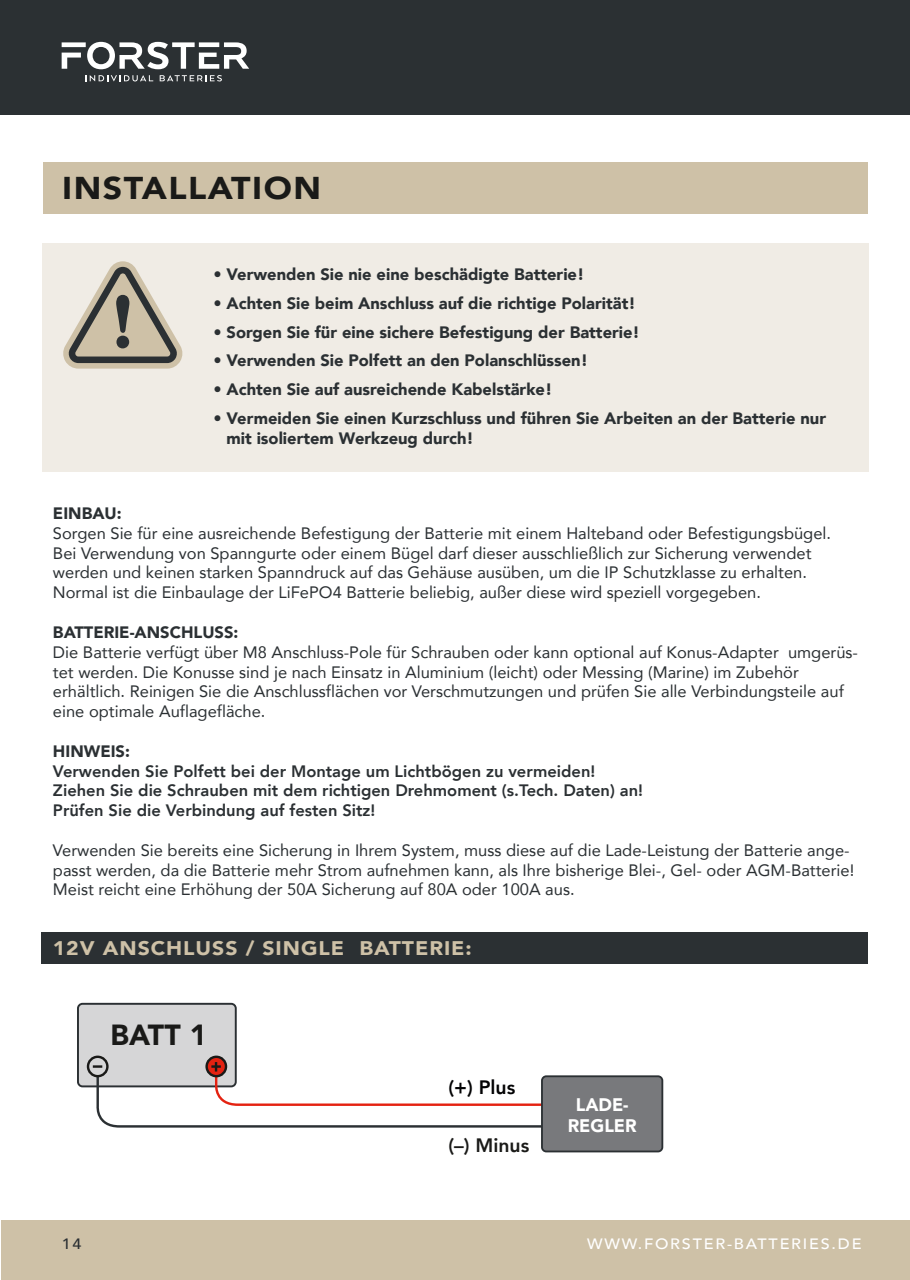
<style>
.page{position:relative;width:910px;height:1280px;background:#fff}
.page>*{position:absolute;margin:0;border:0;box-sizing:border-box;transform-origin:0 0}
.t1{font:900 31.5px "Avenir";letter-spacing:.045em;color:#1a1a18;scale:1.08 1}
.t2{font:900 29.1px "Avenir";color:#1a1a18}
.t3{font:900 19.65px "Avenir";letter-spacing:.045em;color:#cec1a7;scale:1.08 1}
.t4{font:800 19.35px "Avenir";color:#1a1a18}
.t5{font:800 19.35px "Avenir";color:#030304}
.t6{font:900 18.15px/21.8px "Avenir";color:#fff;text-align:center}
.t7{font:16.5px/19.8px "Avenir";color:#2b3033}
.t8{font:900 16.5px/19.8px "Avenir";color:#2b3033}
.t9{font:800 16.5px/19.8px "Avenir";color:#2b3033}
.t10{font:500 15px "Avenir";letter-spacing:.11em;color:#fff;scale:1.08 1}
.t11{font:500 15px "Avenir";color:#2b3033;scale:1.08 1}
</style>
<div class="page">
<div style="left:42px;top:243px;width:827px;height:228px;background:#f0ece5"></div>
<svg style="left:63px;top:261px;width:120px;height:108px"></svg>
<div style="left:0;top:0;width:910px;height:115px;background:#2b3033"></div>
<svg style="left:85px;top:75px;width:68px;height:6px"></svg>
<svg style="left:160px;top:75px;width:62px;height:6px"></svg>
<svg style="left:62px;top:42px;width:187px;height:27px"></svg>
<div style="left:43px;top:162px;width:825px;height:52px;background:#cec1a7"></div>
<div style="left:2px;top:1220px;width:908px;height:60px;background:#cec1a7"></div>
<div style="left:78px;top:1004px;width:158px;height:82px;background:#d6d6d7;border-radius:5px"></div>
<div style="left:77px;top:1003px;width:160px;height:84px;border:2px solid #2b3033;border-radius:5px"></div>
<div style="left:41px;top:932px;width:827px;height:32px;background:#2b3033"></div>
<div style="left:542px;top:1076px;width:120px;height:75px;background:#78797c;border-radius:4px"></div>
<div style="left:541px;top:1075px;width:122px;height:77px;border:2px solid #2b3033;border-radius:4px"></div>
<svg style="left:88px;top:1057px;width:19px;height:19px"></svg>
<div style="left:87px;top:1055px;width:22px;height:22px;border:2px solid #1a1a18;border-radius:50%"></div>
<svg style="left:207px;top:1057px;width:19px;height:19px"></svg>
<div style="left:205px;top:1055px;width:22px;height:22px;border:2px solid #1a1a18;border-radius:50%"></div>
<svg style="left:93px;top:1062px;width:452px;height:67px"></svg>
<h1 class="t1" style="left:62px;top:161px;width:241px">INSTALLATION</h1>
<p class="t8" style="left:213px;top:264px;width:372px">• Verwenden Sie nie eine beschädigte Batterie!</p>
<p class="t8" style="left:213px;top:293px;width:424px">• Achten Sie beim Anschluss auf die richtige Polarität!</p>
<p class="t8" style="left:213px;top:322px;width:428px">• Sorgen Sie für eine sichere Befestigung der Batterie!</p>
<p class="t8" style="left:213px;top:350px;width:376px">• Verwenden Sie Polfett an den Polanschlüssen!</p>
<p class="t8" style="left:213px;top:379px;width:340px">• Achten Sie auf ausreichende Kabelstärke!</p>
<p class="t8" style="left:226px;top:408px;width:601px;text-indent:-13px">• Vermeiden Sie einen Kurzschluss und führen Sie Arbeiten an der Batterie nur mit isoliertem Werkzeug durch!</p>
<p class="t8" style="left:53px;top:503px;width:70px">EINBAU:</p>
<p class="t7" style="left:53px;top:523px;width:780px">Sorgen Sie für eine ausreichende Befestigung der Batterie mit einem Halteband oder Befestigungsbügel.<br>Bei Verwendung von Spanngurte oder einem Bügel darf dieser ausschließlich zur Sicherung verwendet werden und keinen starken Spanndruck auf das Gehäuse ausüben, um die IP Schutzklasse zu erhalten.<br>Normal ist die Einbaulage der LiFePO4 Batterie beliebig, außer diese wird speziell vorgegeben.</p>
<p class="t8" style="left:53px;top:622px;width:187px">BATTERIE-ANSCHLUSS:</p>
<p class="t7" style="left:53px;top:642px;width:806px">Die Batterie verfügt über M8 Anschluss-Pole für Schrauben oder kann optional auf Konus-Adapter umgerüs&shy;tet werden. Die Konusse sind je nach Einsatz in Aluminium (leicht) oder Messing (Marine) im Zubehör erhältlich. Reinigen Sie die Anschlussflächen vor Verschmutzungen und prüfen Sie alle Verbindungsteile auf eine optimale Auflagefläche.</p>
<p class="t8" style="left:53px;top:741px;width:78px">HINWEIS:</p>
<p class="t9" style="left:53px;top:761px;width:592px">Verwenden Sie Polfett bei der Montage um Lichtbögen zu vermeiden!<br>Ziehen Sie die Schrauben mit dem richtigen Drehmoment (s.Tech. Daten) an!<br>Prüfen Sie die Verbindung auf festen Sitz!</p>
<p class="t7" style="left:53px;top:840px;width:803px">Verwenden Sie bereits eine Sicherung in Ihrem System, muss diese auf die Lade-Leistung der Batterie ange&shy;passt werden, da die Batterie mehr Strom aufnehmen kann, als Ihre bisherige Blei-, Gel- oder AGM-Batterie!<br>Meist reicht eine Erhöhung der 50A Sicherung auf 80A oder 100A aus.</p>
<p class="t3" style="left:53px;top:931px;width:389px">12V ANSCHLUSS / SINGLE BATTERIE:</p>
<h2 class="t2" style="left:110px;top:1010px;width:98px">BATT 1</h2>
<p class="t5" style="left:449px;top:1072px;width:68px">(+) Plus</p>
<p class="t4" style="left:449px;top:1130px;width:82px">(–) Minus</p>
<p class="t6" style="left:568px;top:1093px;width:70px">LADE-<br>REGLER</p>
<p class="t11" style="left:62px;top:1231px;width:20px">14</p>
<p class="t10" style="left:587px;top:1231px;width:255px">WWW.FORSTER-BATTERIES.DE</p>
</div>
